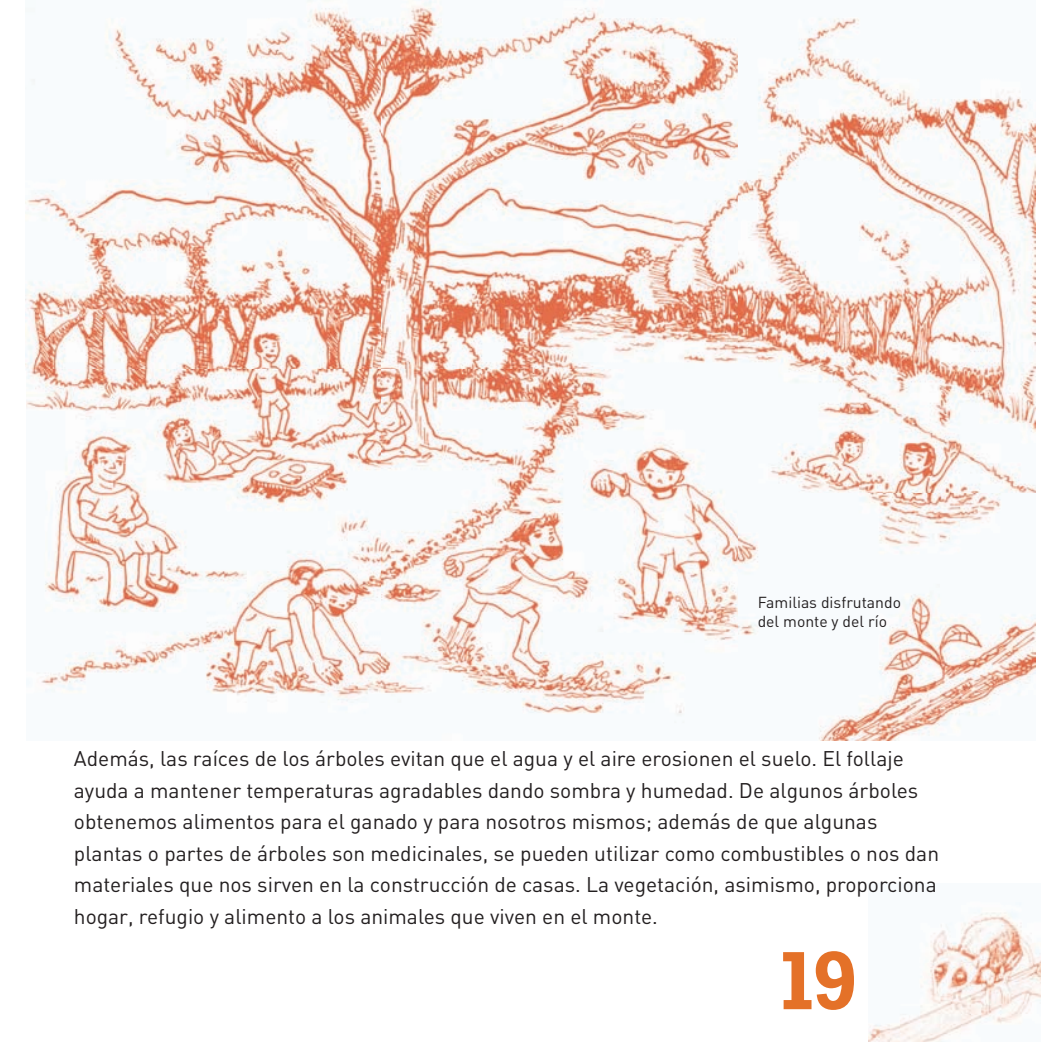
<style>
.page{position:relative;width:1042px;height:1042px;background:#fff}
.page>*{position:absolute;margin:0;border:0;box-sizing:border-box;transform-origin:0 0}
.t1{font:700 84px "Rockwell";color:#e47128}
.t2{font:21px/31.5px "DIN";color:#231f20}
.t3{font:15.75px/19.2px "DIN";color:#231f20}
</style>
<div class="page">
<img style="left:868px;top:902px;width:172px;height:140px">
<img style="left:25px;top:0;width:1010px;height:740px">
<p class="t3" style="left:757px;top:592px;width:145px">Familias disfrutando del monte y del río</p>
<p class="t2" style="left:74px;top:742px;width:866px">Además, las raíces de los árboles evitan que el agua y el aire erosionen el suelo. El follaje ayuda a mantener temperaturas agradables dando sombra y humedad. De algunos árboles obtenemos alimentos para el ganado y para nosotros mismos; además de que algunas plantas o partes de árboles son medicinales, se pueden utilizar como combustibles o nos dan materiales que nos sirven en la construcción de casas. La vegetación, asimismo, proporciona hogar, refugio y alimento a los animales que viven en el monte.</p>
<h1 class="t1" style="left:774px;top:930px;width:86px">19</h1>
</div>
